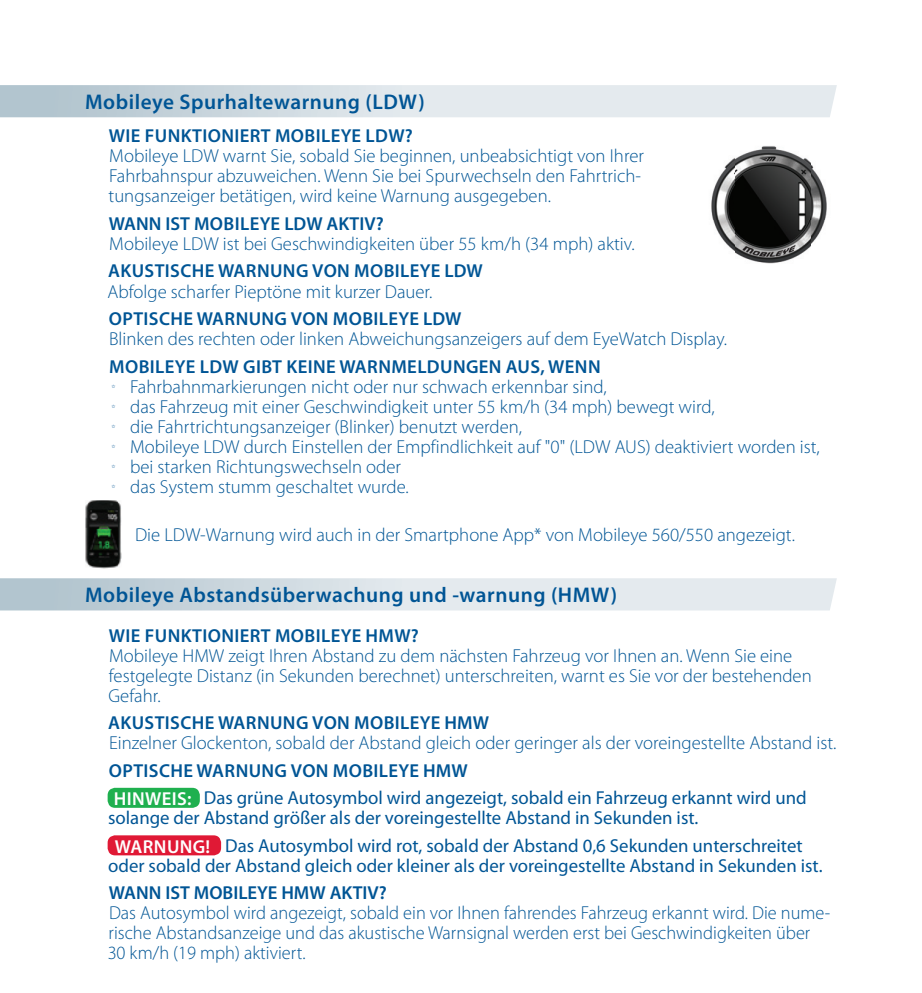
<style>
.page{position:relative;width:922px;height:993px;background:#fff}
.page>*{position:absolute;margin:0;border:0;box-sizing:border-box;transform-origin:0 0}
.t1{font:600 21.25px "Myriad Pro";letter-spacing:.025em;color:#005595}
.t2{font:300 18.75px/20px "Myriad Pro";color:#005595}
.t3{font:18.75px/27.5px "Myriad Pro";color:#005595}
.t4{font:600 18.75px "Myriad Pro";letter-spacing:.02em;color:#005595}
.t5{font:600 18.75px "Myriad Pro";color:#005595}
.s1{font-weight:600}
.s2{font-weight:600;color:#fff}
</style>
<div class="page">
<img style="left:711px;top:146px;width:116px;height:118px">
<div style="left:108px;top:787px;width:92px;height:20px;background:#1fb04f;border-radius:7px"></div>
<div style="left:108px;top:835px;width:113px;height:20px;background:#e01935;border-radius:8px"></div>
<svg style="left:0;top:85px;width:836px;height:32px;background:#dce4e9"></svg>
<div style="left:2px;top:93px;width:422px;height:20px;background:linear-gradient(to right,#acc0cb,#e5eaee)"></div>
<svg style="left:0;top:578px;width:836px;height:32px;background:#dae3e8"></svg>
<div style="left:2px;top:586px;width:615px;height:20px;background:linear-gradient(to right,#b2c4ce,#f0f3f6)"></div>
<img style="left:85px;top:500px;width:37px;height:68px">
<p class="t1" style="left:85px;top:93px;width:341px">Mobileye Spurhaltewarnung (LDW)</p>
<p class="t4" style="left:109px;top:129px;width:305px">WIE FUNKTIONIERT MOBILEYE LDW?</p>
<p class="t2" style="left:108px;top:147px;width:537px">Mobileye LDW warnt Sie, sobald Sie beginnen, unbeabsichtigt von Ihrer<br>Fahrbahnspur abzuweichen. Wenn Sie bei Spurwechseln den Fahrtrich&shy;tungsanzeiger betätigen, wird keine Warnung ausgegeben.</p>
<p class="t5" style="left:109px;top:216px;width:276px">WANN IST MOBILEYE LDW AKTIV?</p>
<p class="t2" style="left:109px;top:235px;width:527px">Mobileye LDW ist bei Geschwindigkeiten über 55 km/h (34 mph) aktiv.</p>
<p class="t4" style="left:108px;top:264px;width:376px">AKUSTISCHE WARNUNG VON MOBILEYE LDW</p>
<p class="t2" style="left:108px;top:282px;width:326px">Abfolge scharfer Pieptöne mit kurzer Dauer.</p>
<p class="t4" style="left:109px;top:311px;width:354px">OPTISCHE WARNUNG VON MOBILEYE LDW</p>
<p class="t2" style="left:109px;top:330px;width:619px">Blinken des rechten oder linken Abweichungsanzeigers auf dem EyeWatch Display.</p>
<p class="t4" style="left:109px;top:359px;width:493px">MOBILEYE LDW GIBT KEINE WARNMELDUNGEN AUS, WENN</p>
<p class="t2" style="left:130px;top:377px;width:691px">Fahrbahnmarkierungen nicht oder nur schwach erkennbar sind,<br>das Fahrzeug mit einer Geschwindigkeit unter 55 km/h (34 mph) bewegt wird,<br>die Fahrtrichtungsanzeiger (Blinker) benutzt werden,<br>Mobileye LDW durch Einstellen der Empfindlichkeit auf "0" (LDW AUS) deaktiviert worden ist, bei starken Richtungswechseln oder<br>das System stumm geschaltet wurde.</p>
<p class="t2" style="left:135px;top:526px;width:661px">Die LDW-Warnung wird auch in der Smartphone App* von Mobileye 560/550 angezeigt.</p>
<p class="t1" style="left:85px;top:586px;width:533px">Mobileye Abstandsüberwachung und -warnung (HMW)</p>
<p class="t4" style="left:109px;top:628px;width:311px">WIE FUNKTIONIERT MOBILEYE HMW?</p>
<p class="t2" style="left:108px;top:646px;width:704px">Mobileye HMW zeigt Ihren Abstand zu dem nächsten Fahrzeug vor Ihnen an. Wenn Sie eine festgelegte Distanz (in Sekunden berechnet) unterschreiten, warnt es Sie vor der bestehenden<br>Gefahr.</p>
<p class="t4" style="left:108px;top:715px;width:382px">AKUSTISCHE WARNUNG VON MOBILEYE HMW</p>
<p class="t2" style="left:109px;top:734px;width:728px">Einzelner Glockenton, sobald der Abstand gleich oder geringer als der voreingestellte Abstand ist.</p>
<p class="t3" style="left:109px;top:757px;width:699px"><span class="s1">OPTISCHE WARNUNG VON MOBILEYE HMW<br></span><span class="s2">HINWEIS:</span> Das grüne Autosymbol wird angezeigt, sobald ein Fahrzeug erkannt wird und</p>
<p class="t3" style="left:115px;top:805px;width:689px;text-indent:-7px">solange der Abstand größer als der voreingestellte Abstand in Sekunden ist.<br><span class="s2">WARNUNG!</span> Das Autosymbol wird rot, sobald der Abstand 0,6 Sekunden unterschreitet</p>
<p class="t3" style="left:108px;top:852px;width:715px">oder sobald der Abstand gleich oder kleiner als der voreingestellte Abstand in Sekunden ist.</p>
<p class="t5" style="left:109px;top:885px;width:279px">WANN IST MOBILEYE HMW AKTIV?</p>
<p class="t2" style="left:108px;top:904px;width:724px">Das Autosymbol wird angezeigt, sobald ein vor Ihnen fahrendes Fahrzeug erkannt wird. Die nume&shy;rische Abstandsanzeige und das akustische Warnsignal werden erst bei Geschwindigkeiten über<br>30 km/h (19 mph) aktiviert.</p>
</div>
